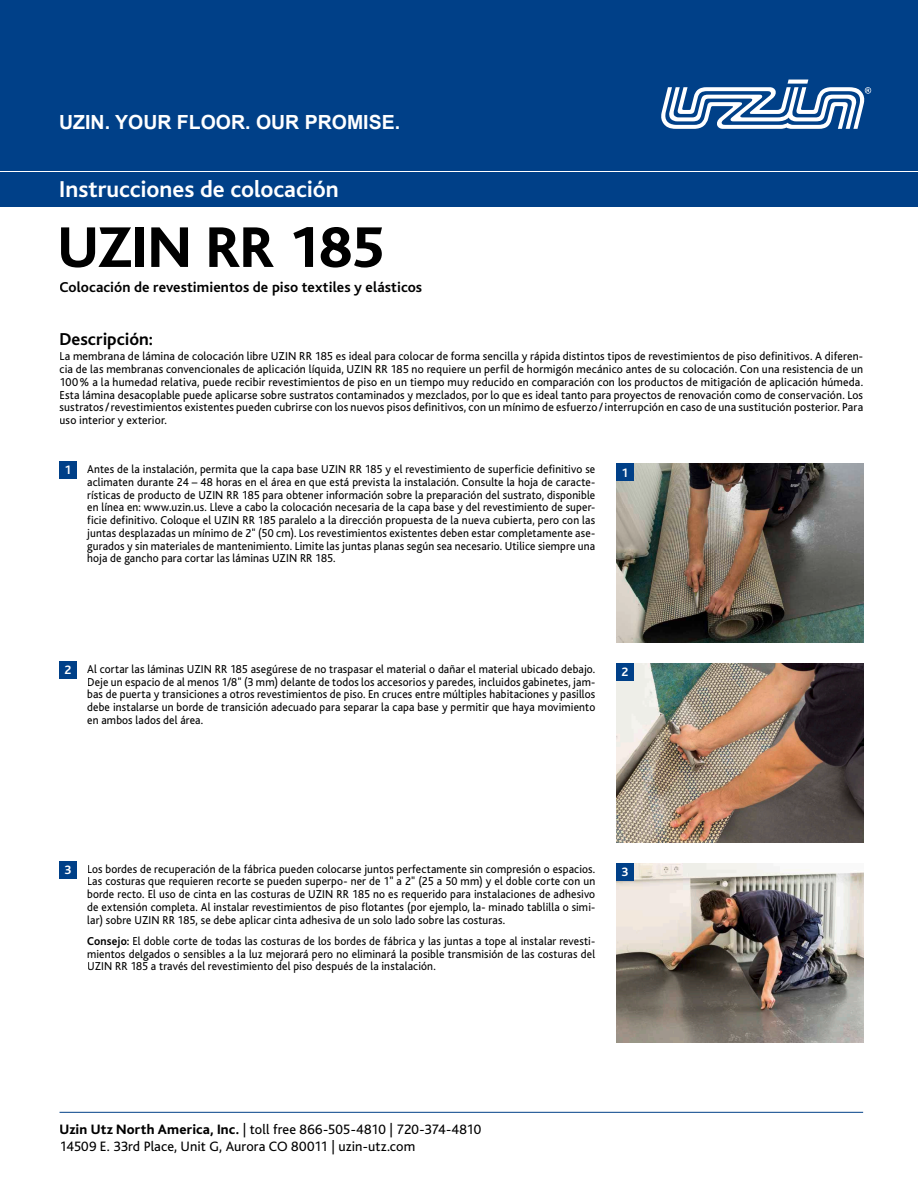
<style>
.page{position:relative;width:918px;height:1188px;background:#fff}
.page>*{position:absolute;margin:0;border:0;box-sizing:border-box;transform-origin:0 0}
.t1{font:800 60px "Bliss";letter-spacing:-.015em;color:#000}
.t2{font:700 24px "Bliss";color:#fff}
.t3{font:700 19.5px "Arial";color:#fff}
.t4{font:700 18px "Bliss";color:#000}
.t5{font:700 15px "Bliss";letter-spacing:.005em;color:#000}
.t6{font:14.25px/17.1px "Bliss";color:#000}
.t7{font:700 12.75px "Bliss";color:#fff}
.t8{font:12px/12.8px "Bliss";letter-spacing:.015em;color:#000;text-align:justify;scale:.95 1}
.t9{font:12px/12.8px "Bliss";letter-spacing:.015em;color:#000;text-align:justify}
.s1{font-weight:700}
.s2{font-weight:800}
</style>
<div class="page">
<div style="left:0;top:0;width:918px;height:170px;background:#004088"></div>
<div style="left:0;top:172px;width:918px;height:34px;background:#004088"></div>
<hr style="left:60px;top:1112px;width:803px;height:1px;background:#004088">
<img style="left:617px;top:464px;width:246px;height:178px">
<img style="left:617px;top:664px;width:246px;height:178px">
<img style="left:617px;top:864px;width:246px;height:178px">
<div style="left:60px;top:462px;width:17px;height:17px;background:#004088"></div>
<div style="left:617px;top:464px;width:17px;height:17px;background:#004088"></div>
<div style="left:60px;top:662px;width:17px;height:17px;background:#004088"></div>
<div style="left:617px;top:664px;width:17px;height:17px;background:#004088"></div>
<div style="left:60px;top:861px;width:17px;height:17px;background:#004088"></div>
<div style="left:617px;top:864px;width:17px;height:17px;background:#004088"></div>
<svg style="left:661px;top:80px;width:210px;height:49px"></svg>
<h3 class="t3" style="left:59px;top:109px;width:342px">UZIN. YOUR FLOOR. OUR PROMISE.</h3>
<h2 class="t2" style="left:59px;top:176px;width:281px">Instrucciones de colocación</h2>
<h1 class="t1" style="left:57px;top:216px;width:328px">UZIN RR 185</h1>
<p class="t5" style="left:60px;top:279px;width:364px">Colocación de revestimientos de piso textiles y elásticos</p>
<h3 class="t4" style="left:60px;top:330px;width:95px">Descripción:</h3>
<p class="t9" style="left:60px;top:350px;width:805px">La membrana de lámina de colocación libre UZIN RR 185 es ideal para colocar de forma sencilla y rápida distintos tipos de revestimientos de piso definitivos. A diferen&shy;cia de las membranas convencionales de aplicación líquida, UZIN RR 185 no requiere un perfil de hormigón mecánico antes de su colocación. Con una resistencia de un 100 % a la humedad relativa, puede recibir revestimientos de piso en un tiempo muy reducido en comparación con los productos de mitigación de aplicación húmeda.<br>Esta lámina desacoplable puede aplicarse sobre sustratos contaminados y mezclados, por lo que es ideal tanto para proyectos de renovación como de conservación. Los sustratos / revestimientos existentes pueden cubrirse con los nuevos pisos definitivos, con un mínimo de esfuerzo / interrupción en caso de una sustitución posterior. Para uso interior y exterior.</p>
<p class="t8" style="left:87px;top:463px;width:536px">Antes de la instalación, permita que la capa base UZIN RR 185 y el revestimiento de superficie definitivo se aclimaten durante 24 – 48 horas en el área en que está prevista la instalación. Consulte la hoja de caracte&shy;rísticas de producto de UZIN RR 185 para obtener información sobre la preparación del sustrato, disponible en línea en: www.uzin.us. Lleve a cabo la colocación necesaria de la capa base y del revestimiento de super&shy;ficie definitivo. Coloque el UZIN RR 185 paralelo a la dirección propuesta de la nueva cubierta, pero con las juntas desplazadas un mínimo de 2" (50 cm). Los revestimientos existentes deben estar completamente ase&shy;gurados y sin materiales de mantenimiento. Limite las juntas planas según sea necesario. Utilice siempre una hoja de gancho para cortar las láminas UZIN RR 185.</p>
<p class="t7" style="left:65px;top:464px;width:8px">1</p>
<p class="t7" style="left:622px;top:466px;width:8px">1</p>
<p class="t8" style="left:87px;top:663px;width:536px">Al cortar las láminas UZIN RR 185 asegúrese de no traspasar el material o dañar el material ubicado debajo.<br>Deje un espacio de al menos 1/8" (3 mm) delante de todos los accesorios y paredes, incluidos gabinetes, jam&shy;bas de puerta y transiciones a otros revestimientos de piso. En cruces entre múltiples habitaciones y pasillos debe instalarse un borde de transición adecuado para separar la capa base y permitir que haya movimiento en ambos lados del área.</p>
<p class="t7" style="left:65px;top:663px;width:8px">2</p>
<p class="t7" style="left:622px;top:666px;width:8px">2</p>
<p class="t8" style="left:87px;top:863px;width:536px">Los bordes de recuperación de la fábrica pueden colocarse juntos perfectamente sin compresión o espacios.<br>Las costuras que requieren recorte se pueden superpo- ner de 1" a 2" (25 a 50 mm) y el doble corte con un borde recto. El uso de cinta en las costuras de UZIN RR 185 no es requerido para instalaciones de adhesivo de extensión completa. Al instalar revestimientos de piso flotantes (por ejemplo, la- minado tablilla o simi&shy;lar) sobre UZIN RR 185, se debe aplicar cinta adhesiva de un solo lado sobre las costuras.</p>
<p class="t8" style="left:87px;top:935px;width:536px"><span class="s1">Consejo:</span> El doble corte de todas las costuras de los bordes de fábrica y las juntas a tope al instalar revesti&shy;mientos delgados o sensibles a la luz mejorará pero no eliminará la posible transmisión de las costuras del UZIN RR 185 a través del revestimiento del piso después de la instalación.</p>
<p class="t7" style="left:65px;top:863px;width:8px">3</p>
<p class="t7" style="left:622px;top:865px;width:8px">3</p>
<p class="t6" style="left:60px;top:1121px;width:423px"><span class="s2">Uzin Utz North America, Inc.</span> | toll free 866-505-4810 | 720-374-4810<br>14509 E. 33rd Place, Unit G, Aurora CO 80011 | uzin-utz.com</p>
</div>
